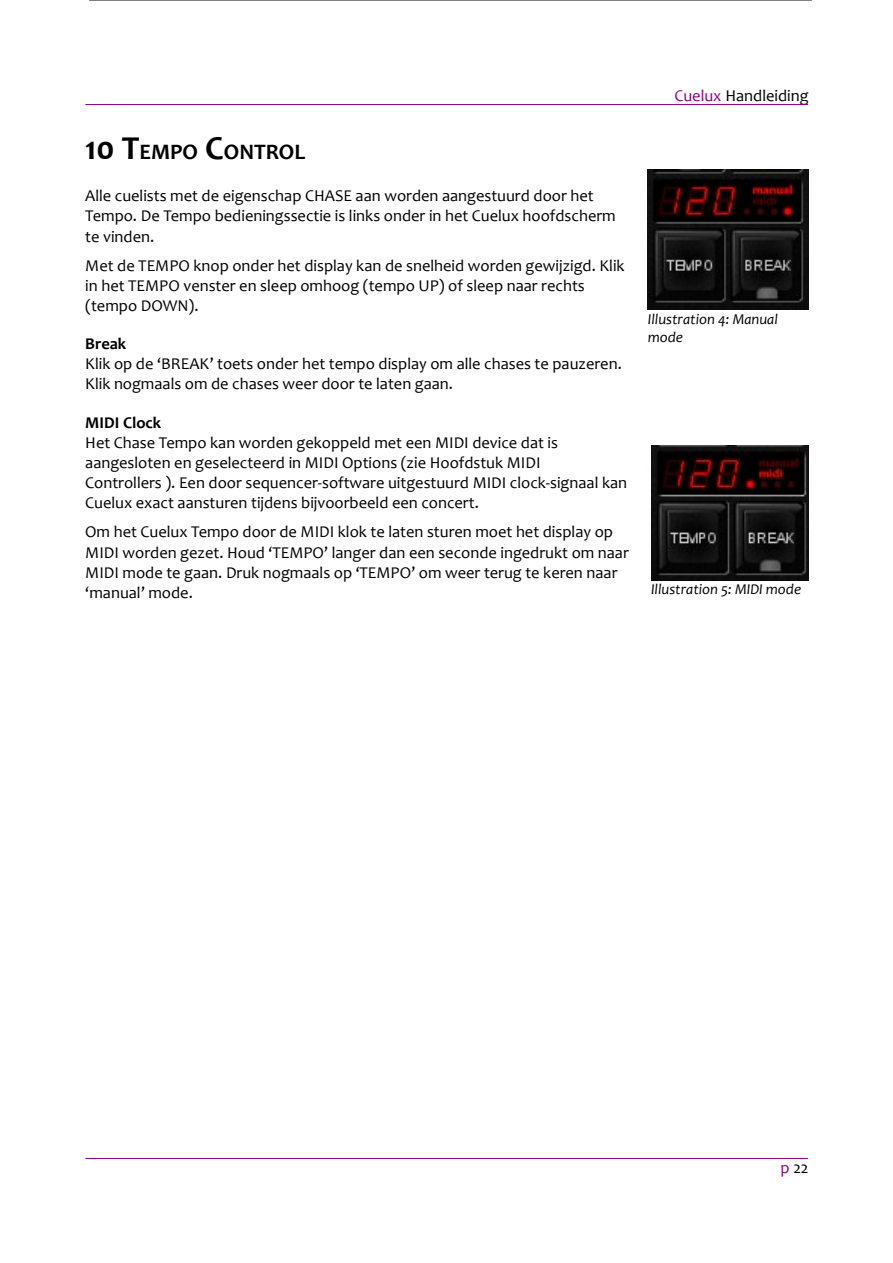
<style>
.page{position:relative;width:893px;height:1263px;background:#fff}
.page>*{position:absolute;margin:0;border:0;box-sizing:border-box;transform-origin:0 0}
.t1{font:700 22.2px "Candara";color:#000}
.t2{font:16.5px/20.1px "Candara";color:#000}
.t3{font:700 16.5px "Candara";color:#000}
.t4{font:italic 15px/18.3px "Candara";color:#000}
.s1{font-size:33.6px}
.s2{color:#8a0085}
</style>
<div class="page">
<img style="left:651px;top:445px;width:157px;height:135px">
<img style="left:648px;top:170px;width:160px;height:139px">
<hr style="left:89px;top:0;width:722px;height:1px;background:#000">
<hr style="left:85px;top:104px;width:723px;height:1px;background:#8a0085">
<hr style="left:85px;top:1158px;width:723px;height:1px;background:#8a0085">
<h1 class="t1" style="left:85px;top:137px;width:221px"><span class="s1">10 T</span>EMPO <span class="s1">C</span>ONTROL</h1>
<p class="t2" style="left:85px;top:185px;width:532px">Alle cuelists met de eigenschap CHASE aan worden aangestuurd door het<br>Tempo. De Tempo bedieningssectie is links onder in het Cuelux hoofdscherm te vinden.</p>
<p class="t2" style="left:85px;top:255px;width:541px">Met de TEMPO knop onder het display kan de snelheid worden gewijzigd. Klik in het TEMPO venster en sleep omhoog (tempo UP) of sleep naar rechts (tempo DOWN).</p>
<p class="t3" style="left:85px;top:333px;width:43px">Break</p>
<p class="t2" style="left:85px;top:354px;width:538px">Klik op de ‘BREAK’ toets onder het tempo display om alle chases te pauzeren.<br>Klik nogmaals om de chases weer door te laten gaan.</p>
<p class="t3" style="left:85px;top:412px;width:77px">MIDI Clock</p>
<p class="t2" style="left:85px;top:432px;width:543px">Het Chase Tempo kan worden gekoppeld met een MIDI device dat is aangesloten en geselecteerd in MIDI Options (zie Hoofdstuk MIDI<br>Controllers ). Een door sequencer-software uitgestuurd MIDI clock-signaal kan Cuelux exact aansturen tijdens bijvoorbeeld een concert.</p>
<p class="t2" style="left:85px;top:522px;width:545px">Om het Cuelux Tempo door de MIDI klok te laten sturen moet het display op MIDI worden gezet. Houd ‘TEMPO’ langer dan een seconde ingedrukt om naar MIDI mode te gaan. Druk nogmaals op ‘TEMPO’ om weer terug te keren naar ‘manual’ mode.</p>
<p class="t2" style="left:674px;top:85px;width:136px"><span class="s2">Cuelux</span> Handleiding</p>
<p class="t4" style="left:648px;top:310px;width:131px">Illustration 4: Manual mode</p>
<p class="t4" style="left:651px;top:580px;width:151px">Illustration 5: MIDI mode</p>
<p class="t2" style="left:780px;top:1158px;width:29px"><span class="s2">p</span> 22</p>
</div>
